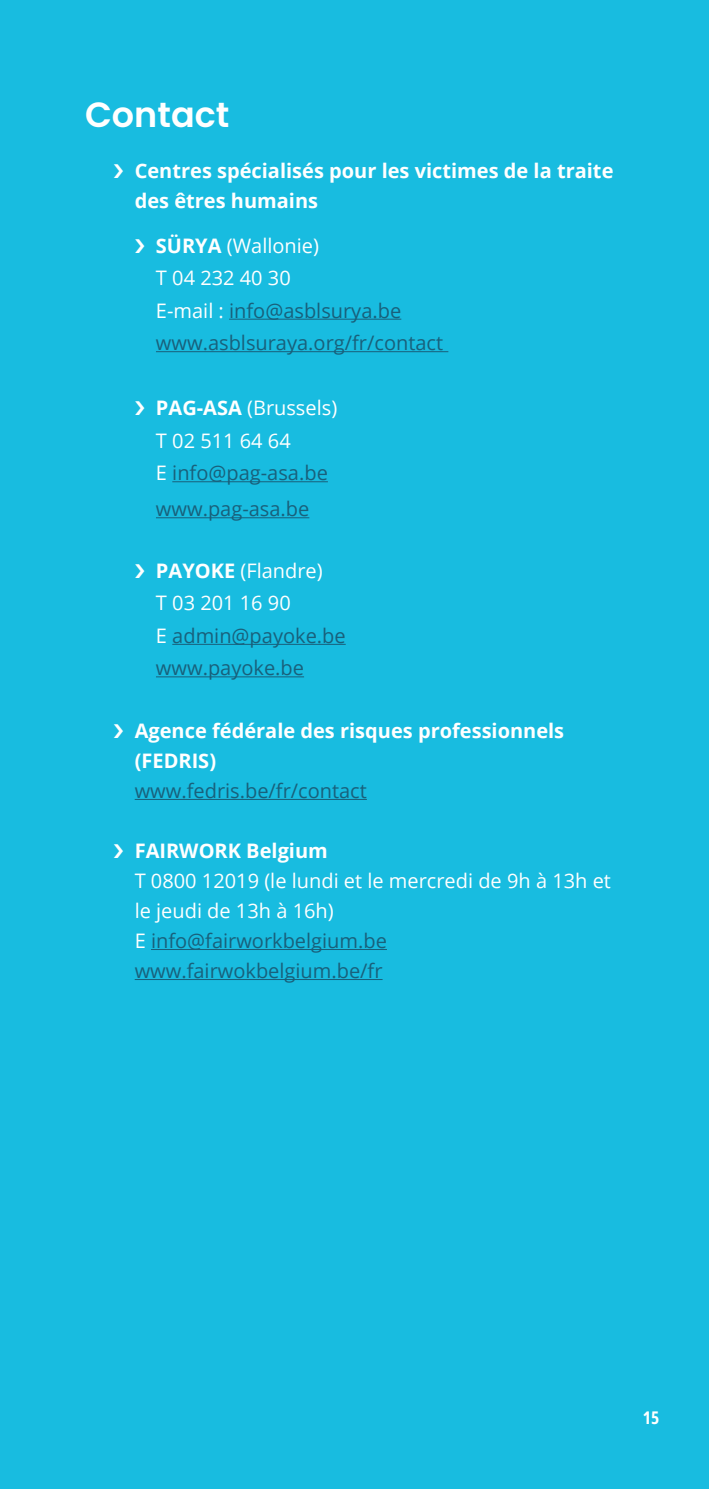
<style>
.page{position:relative;width:709px;height:1489px;background:#fff}
.page>*{position:absolute;margin:0;border:0;box-sizing:border-box;transform-origin:0 0}
.TOC_Titels_Bleu{font:600 35px "Poppins";color:#fff}
.FODJ_Body_Arrow_Wit{font:20px "Open Sans";color:#19607b}
.FODJ_Body_Arrow_Wit-2{font:20px/30px "Open Sans";color:#fff}
.t1{font:700 20px/30px "Open Sans";color:#fff}
.FODJ_Pagenumber{font:700 17.5px "Open Sans Condensed";color:#fff}
.s1{font-weight:700}
.s2{color:#fff}
</style>
<div class="page">
<div style="left:0;top:0;width:709px;height:1488px;background:#18bce0"></div>
<hr style="left:229px;top:319px;width:172px;height:1px;background:#19607b">
<hr style="left:156px;top:351px;width:292px;height:1px;background:#19607b">
<hr style="left:172px;top:481px;width:156px;height:1px;background:#19607b">
<hr style="left:156px;top:517px;width:153px;height:1px;background:#19607b">
<hr style="left:172px;top:644px;width:174px;height:1px;background:#19607b">
<hr style="left:156px;top:676px;width:148px;height:1px;background:#19607b">
<hr style="left:135px;top:799px;width:232px;height:1px;background:#19607b">
<hr style="left:151px;top:949px;width:236px;height:1px;background:#19607b">
<hr style="left:135px;top:979px;width:247px;height:1px;background:#19607b">
<p class="TOC_Titels_Bleu" style="left:85px;top:94px;width:146px">Contact</p>
<p class="t1" style="left:135px;top:155px;width:480px">Centres spécialisés pour les victimes de la traite des êtres humains</p>
<p class="FODJ_Body_Arrow_Wit-2" style="left:156px;top:230px;width:165px"><span class="s1">SÜRYA</span> (Wallonie)</p>
<p class="FODJ_Body_Arrow_Wit-2" style="left:156px;top:262px;width:136px">T 04 232 40 30</p>
<p class="FODJ_Body_Arrow_Wit" style="left:156px;top:297px;width:247px"><span class="s2">E-mail :</span> info@asblsurya.be</p>
<p class="FODJ_Body_Arrow_Wit" style="left:156px;top:329px;width:289px">www.asblsuraya.org/fr/contact</p>
<p class="FODJ_Body_Arrow_Wit-2" style="left:156px;top:392px;width:183px"><span class="s1">PAG-ASA</span> (Brussels)</p>
<p class="FODJ_Body_Arrow_Wit-2" style="left:156px;top:425px;width:136px">T 02 511 64 64</p>
<p class="FODJ_Body_Arrow_Wit" style="left:156px;top:459px;width:173px"><span class="s2">E</span> info@pag-asa.be</p>
<p class="FODJ_Body_Arrow_Wit" style="left:156px;top:495px;width:155px">www.pag-asa.be</p>
<p class="FODJ_Body_Arrow_Wit-2" style="left:156px;top:555px;width:168px"><span class="s1">PAYOKE</span> (Flandre)</p>
<p class="FODJ_Body_Arrow_Wit-2" style="left:156px;top:587px;width:136px">T 03 201 16 90</p>
<p class="FODJ_Body_Arrow_Wit" style="left:156px;top:622px;width:191px"><span class="s2">E</span> admin@payoke.be</p>
<p class="FODJ_Body_Arrow_Wit" style="left:156px;top:654px;width:150px">www.payoke.be</p>
<p class="t1" style="left:135px;top:715px;width:431px">Agence fédérale des risques professionnels (FEDRIS)</p>
<p class="FODJ_Body_Arrow_Wit" style="left:135px;top:777px;width:234px">www.fedris.be/fr/contact</p>
<p class="t1" style="left:135px;top:835px;width:195px">FAIRWORK Belgium</p>
<p class="FODJ_Body_Arrow_Wit-2" style="left:135px;top:865px;width:478px">T 0800 12019 (le lundi et le mercredi de 9h à 13h et le jeudi de 13h à 16h)</p>
<p class="FODJ_Body_Arrow_Wit" style="left:135px;top:927px;width:254px"><span class="s2">E</span> info@fairworkbelgium.be</p>
<p class="FODJ_Body_Arrow_Wit" style="left:135px;top:957px;width:249px">www.fairwokbelgium.be/fr</p>
<p class="FODJ_Pagenumber" style="left:643px;top:1405px;width:18px">15</p>
</div>
